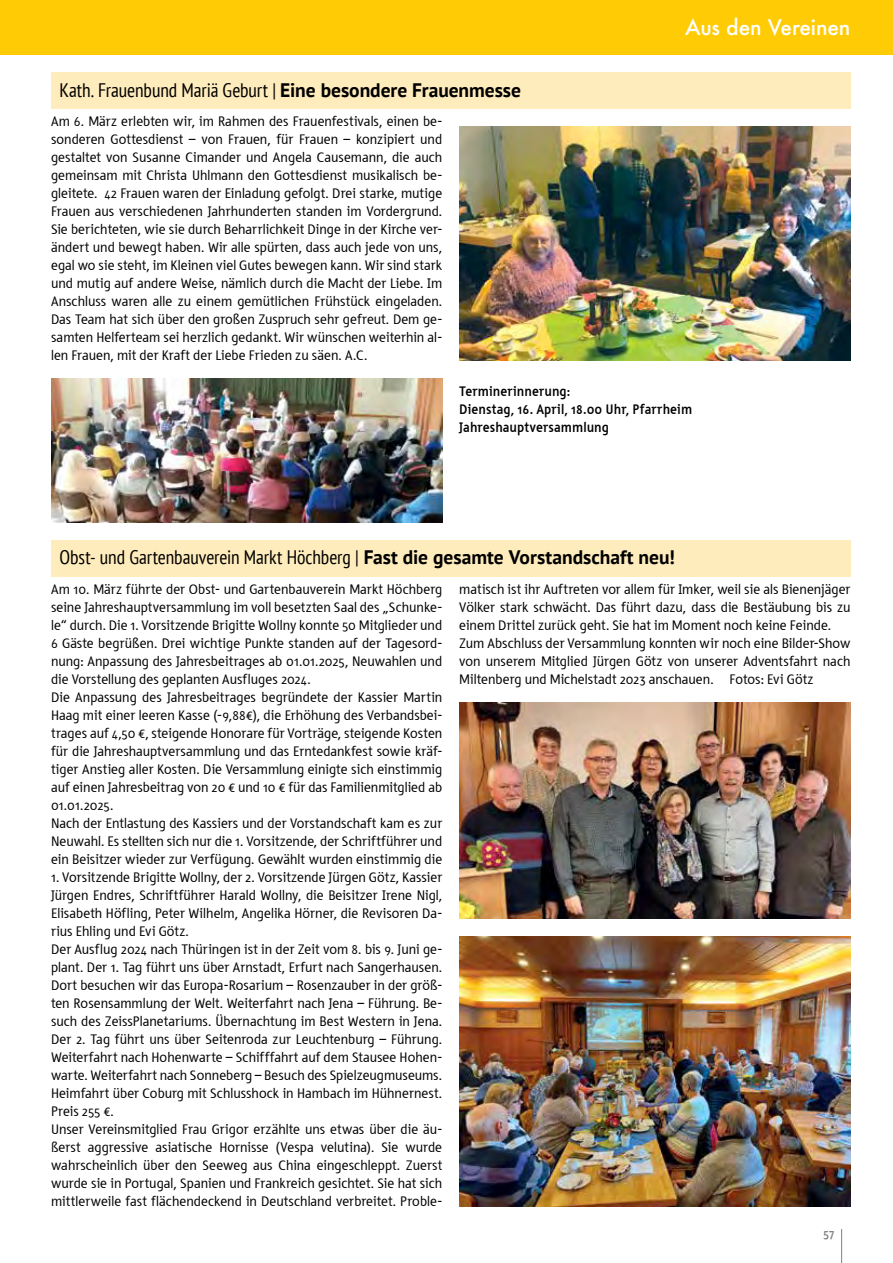
<style>
.page{position:relative;width:893px;height:1263px;background:#fff}
.page>*{position:absolute;margin:0;border:0;box-sizing:border-box;transform-origin:0 0}
.t1{font:500 21px "Futura";letter-spacing:-.005em;color:#fff}
.t2{font:condensed 19.5px "PT Sans";letter-spacing:-.005em;color:#000}
.t3{font:14.25px/18px "Tara";letter-spacing:.005em;color:#000}
.t4{font:700 14.25px/18px "Tara";letter-spacing:.005em;color:#000}
.t5{font:700 13.5px "Tara";color:#808285}
.s1{font-weight:700;font-stretch:normal}
</style>
<div class="page">
<hr style="left:841px;top:1229px;width:1px;height:34px;background:#808285">
<div style="left:51px;top:72px;width:799px;height:36px;background:#ffecbc"></div>
<div style="left:51px;top:540px;width:799px;height:36px;background:#ffecbc"></div>
<img style="left:459px;top:126px;width:391px;height:234px">
<img style="left:51px;top:378px;width:391px;height:144px">
<img style="left:459px;top:936px;width:391px;height:270px">
<img style="left:459px;top:702px;width:391px;height:216px">
<div style="left:0;top:0;width:893px;height:54px;background:#ffcb05"></div>
<h2 class="t2" style="left:60px;top:78px;width:463px">Kath. Frauenbund Mariä Geburt | <span class="s1">Eine besondere Frauenmesse</span></h2>
<p class="t3" style="left:51px;top:112px;width:393px;text-align:justify">Am 6. März erlebten wir, im Rahmen des Frauenfestivals, einen be&shy;sonderen Gottesdienst – von Frauen, für Frauen – konzipiert und gestaltet von Susanne Cimander und Angela Causemann, die auch gemeinsam mit Christa Uhlmann den Gottesdienst musikalisch be&shy;gleitete. 42 Frauen waren der Einladung gefolgt. Drei starke, mutige Frauen aus verschiedenen Jahrhunderten standen im Vordergrund.<br>Sie berichteten, wie sie durch Beharrlichkeit Dinge in der Kirche ver&shy;ändert und bewegt haben. Wir alle spürten, dass auch jede von uns, egal wo sie steht, im Kleinen viel Gutes bewegen kann. Wir sind stark und mutig auf andere Weise, nämlich durch die Macht der Liebe. Im Anschluss waren alle zu einem gemütlichen Frühstück eingeladen.<br>Das Team hat sich über den großen Zuspruch sehr gefreut. Dem ge&shy;samten Helferteam sei herzlich gedankt. Wir wünschen weiterhin al&shy;len Frauen, mit der Kraft der Liebe Frieden zu säen. A.C.</p>
<h1 class="t1" style="left:685px;top:13px;width:167px">Aus den Vereinen</h1>
<p class="t4" style="left:459px;top:382px;width:234px">Terminerinnerung:<br>Dienstag, 16. April, 18.00 Uhr, Pfarrheim<br>Jahreshauptversammlung</p>
<h2 class="t2" style="left:60px;top:545px;width:617px">Obst- und Gartenbauverein Markt Höchberg | <span class="s1">Fast die gesamte Vorstandschaft neu!</span></h2>
<p class="t3" style="left:51px;top:580px;width:393px">Am 10. März führte der Obst- und Gartenbauverein Markt Höchberg seine Jahreshauptversammlung im voll besetzten Saal des „Schunke&shy;le“ durch. Die 1. Vorsitzende Brigitte Wollny konnte 50 Mitglieder und 6 Gäste begrüßen. Drei wichtige Punkte standen auf der Tagesord&shy;nung: Anpassung des Jahresbeitrages ab 01.01.2025, Neuwahlen und die Vorstellung des geplanten Ausfluges 2024.<br>Die Anpassung des Jahresbeitrages begründete der Kassier Martin Haag mit einer leeren Kasse (-9,88€), die Erhöhung des Verbandsbei&shy;trages auf 4,50 €, steigende Honorare für Vorträge, steigende Kosten für die Jahreshauptversammlung und das Erntedankfest sowie kräf&shy;tiger Anstieg aller Kosten. Die Versammlung einigte sich einstimmig auf einen Jahresbeitrag von 20 € und 10 € für das Familienmitglied ab 01.01.2025.<br>Nach der Entlastung des Kassiers und der Vorstandschaft kam es zur Neuwahl. Es stellten sich nur die 1. Vorsitzende, der Schriftführer und ein Beisitzer wieder zur Verfügung. Gewählt wurden einstimmig die</p>
<p class="t3" style="left:51px;top:868px;width:393px">1. Vorsitzende Brigitte Wollny, der 2. Vorsitzende Jürgen Götz, Kassier Jürgen Endres, Schriftführer Harald Wollny, die Beisitzer Irene Nigl, Elisabeth Höfling, Peter Wilhelm, Angelika Hörner, die Revisoren Da&shy;rius Ehling und Evi Götz.<br>Der Ausflug 2024 nach Thüringen ist in der Zeit vom 8. bis 9. Juni ge&shy;plant. Der 1. Tag führt uns über Arnstadt, Erfurt nach Sangerhausen.<br>Dort besuchen wir das Europa-Rosarium – Rosenzauber in der größ&shy;ten Rosensammlung der Welt. Weiterfahrt nach Jena – Führung. Be&shy;such des ZeissPlanetariums. Übernachtung im Best Western in Jena.<br>Der 2. Tag führt uns über Seitenroda zur Leuchtenburg – Führung.<br>Weiterfahrt nach Hohenwarte – Schifffahrt auf dem Stausee Hohen&shy;warte. Weiterfahrt nach Sonneberg – Besuch des Spielzeugmuseums.<br>Heimfahrt über Coburg mit Schlusshock in Hambach im Hühnernest.<br>Preis 255 €.<br>Unser Vereinsmitglied Frau Grigor erzählte uns etwas über die äu&shy;ßerst aggressive asiatische Hornisse (Vespa velutina). Sie wurde wahrscheinlich über den Seeweg aus China eingeschleppt. Zuerst wurde sie in Portugal, Spanien und Frankreich gesichtet. Sie hat sich mittlerweile fast flächendeckend in Deutschland verbreitet. Proble-</p>
<p class="t3" style="left:459px;top:580px;width:393px">matisch ist ihr Auftreten vor allem für Imker, weil sie als Bienenjäger Völker stark schwächt. Das führt dazu, dass die Bestäubung bis zu einem Drittel zurück geht. Sie hat im Moment noch keine Feinde.<br>Zum Abschluss der Versammlung konnten wir noch eine Bilder-Show von unserem Mitglied Jürgen Götz von unserer Adventsfahrt nach Miltenberg und Michelstadt 2023 anschauen. Fotos: Evi Götz</p>
<p class="t5" style="left:823px;top:1225px;width:13px">57</p>
</div>
